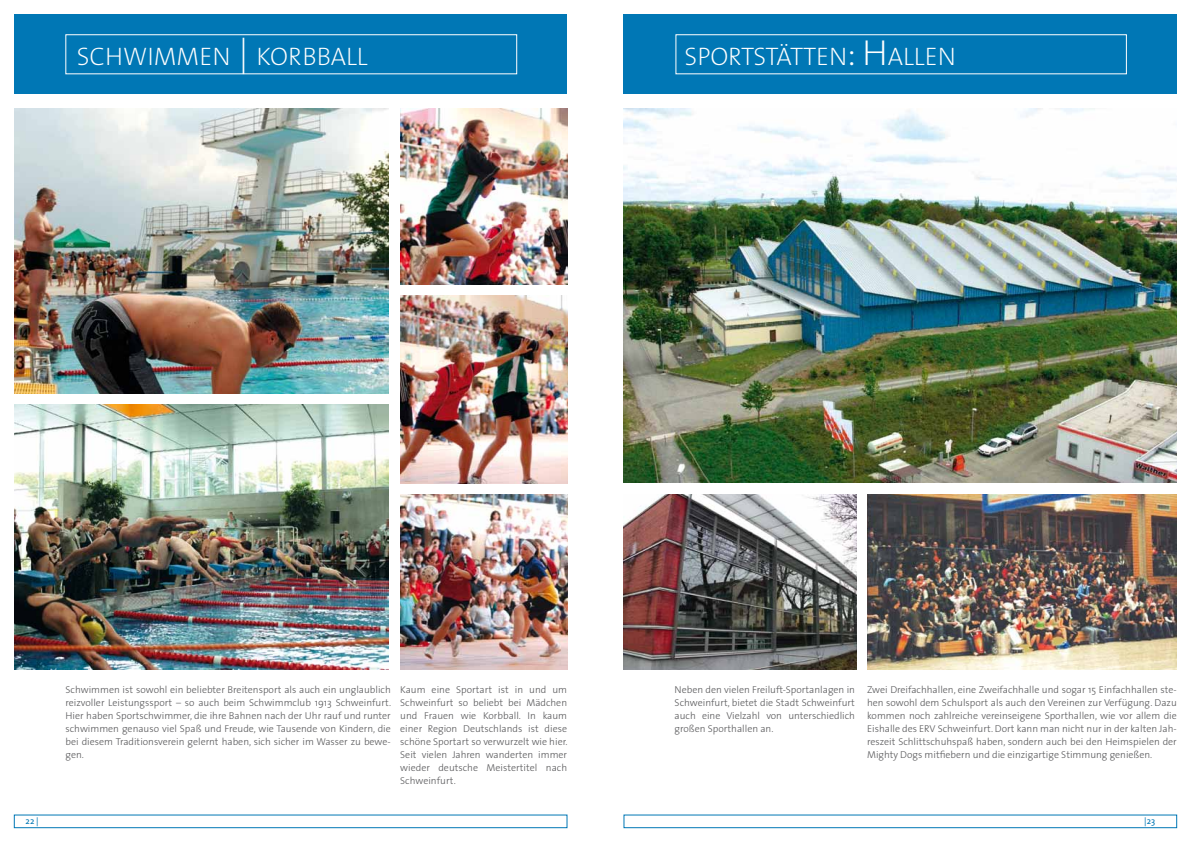
<style>
.page{position:relative;width:1191px;height:842px;background:#fff}
.page>*{position:absolute;margin:0;border:0;box-sizing:border-box;transform-origin:0 0}
.t1{font:200 25.4px "The Sans";color:#fff}
.t2{font:300 10px/13px "The Sans";color:#58585a;text-align:justify}
.t3{font:9px "The Sans";color:#0077b5}
.s1{font-size:36.3px}
</style>
<div class="page">
<div style="left:14px;top:815px;width:553px;height:13px;border:1px solid #0077b5"></div>
<div style="left:624px;top:815px;width:552px;height:13px;border:1px solid #0077b5"></div>
<div style="left:15px;top:14px;width:552px;height:80px;background:#0077b5"></div>
<div style="left:624px;top:14px;width:552px;height:80px;background:#0077b5"></div>
<img style="left:624px;top:108px;width:552px;height:375px">
<img style="left:867px;top:494px;width:309px;height:176px">
<img style="left:624px;top:494px;width:232px;height:176px">
<img style="left:15px;top:404px;width:373px;height:266px">
<img style="left:400px;top:494px;width:167px;height:176px">
<img style="left:401px;top:108px;width:166px;height:176px">
<img style="left:400px;top:295px;width:167px;height:188px">
<img style="left:15px;top:108px;width:373px;height:285px">
<h1 class="t1" style="left:77px;top:36px;width:292px">SCHWIMMEN <span class="s1">|</span> KORBBALL</h1>
<h1 class="t1" style="left:684px;top:36px;width:273px">SPORTSTÄTTEN<span class="s1">: H</span> ALLEN</h1>
<p class="t2" style="left:66px;top:682px;width:327px">Schwimmen ist sowohl ein beliebter Breitensport als auch ein unglaublich reizvoller Leistungssport – so auch beim Schwimmclub 1913 Schweinfurt.<br>Hier haben Sportschwimmer, die ihre Bahnen nach der Uhr rauf und runter schwimmen genauso viel Spaß und Freude, wie Tausende von Kindern, die bei diesem Traditionsverein gelernt haben, sich sicher im Wasser zu bewe&shy;gen.</p>
<p class="t2" style="left:400px;top:683px;width:169px">Kaum eine Sportart ist in und um Schweinfurt so beliebt bei Mädchen und Frauen wie Korbball. In kaum einer Region Deutschlands ist diese schöne Sportart so verwurzelt wie hier.<br>Seit vielen Jahren wanderten immer wieder deutsche Meistertitel nach Schweinfurt.</p>
<p class="t2" style="left:867px;top:682px;width:311px">Zwei Dreifachhallen, eine Zweifachhalle und sogar 15 Einfachhallen ste&shy;hen sowohl dem Schulsport als auch den Vereinen zur Verfügung. Dazu kommen noch zahlreiche vereinseigene Sporthallen, wie vor allem die Eishalle des ERV Schweinfurt. Dort kann man nicht nur in der kalten Jah&shy;reszeit Schlittschuhspaß haben, sondern auch bei den Heimspielen der Mighty Dogs mitfiebern und die einzigartige Stimmung genießen.</p>
<p class="t2" style="left:674px;top:683px;width:182px">Neben den vielen Freiluft-Sportanlagen in Schweinfurt, bietet die Stadt Schweinfurt auch eine Vielzahl von unterschiedlich großen Sporthallen an.</p>
<p class="t3" style="left:26px;top:813px;width:15px">22 |</p>
<p class="t3" style="left:1144px;top:814px;width:12px">|23</p>
</div>
